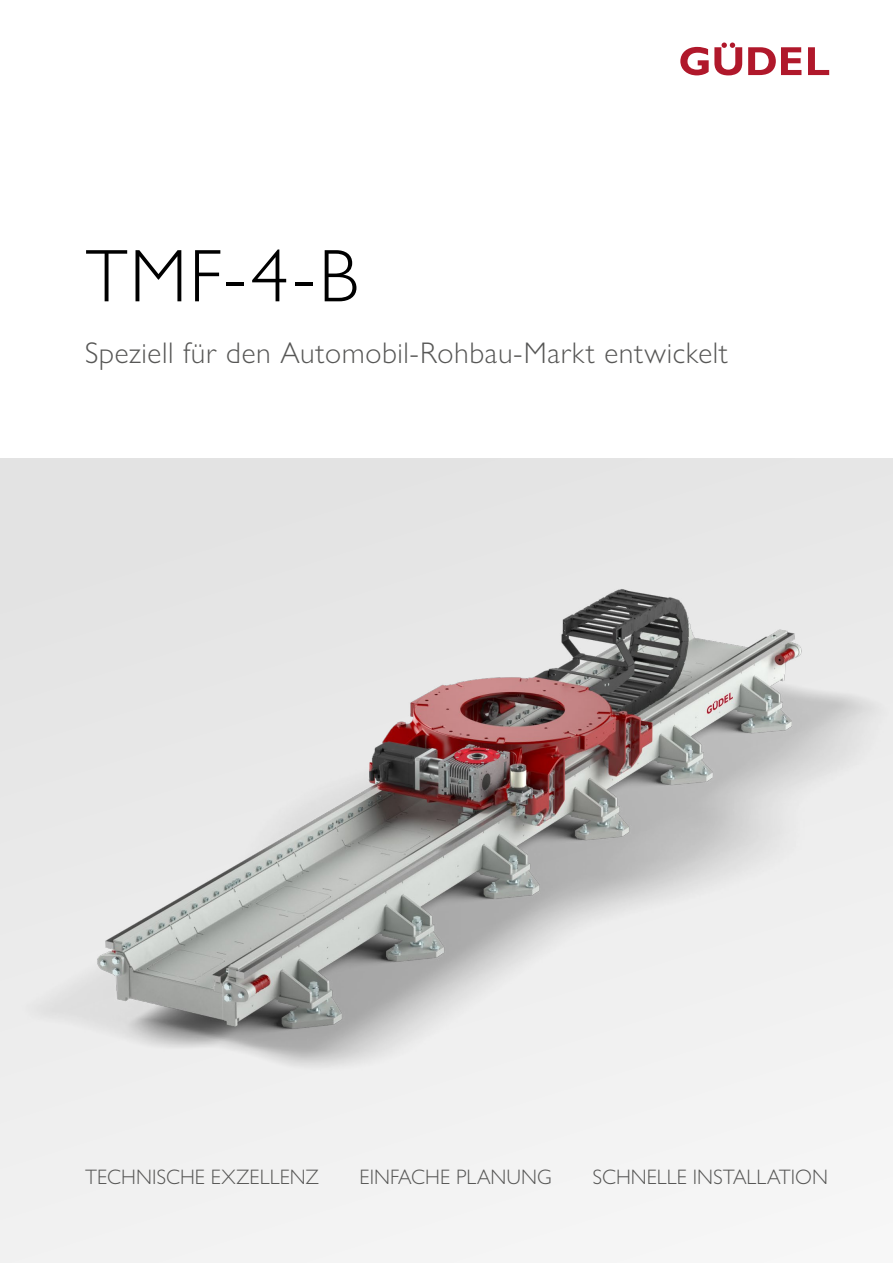
<style>
.page{position:relative;width:893px;height:1263px;background:#fff}
.page>*{position:absolute;margin:0;border:0;box-sizing:border-box;transform-origin:0 0}
.t1{font:300 75px "Gill Sans Nova";color:#000}
.t2{font:300 30px "Gill Sans Nova";letter-spacing:.02em;color:#575756}
.t3{font:300 21px "Gill Sans Nova";color:#575756}
</style>
<div class="page">
<svg style="left:748px;top:47px;width:53px;height:28px"></svg>
<svg style="left:808px;top:47px;width:21px;height:28px"></svg>
<svg style="left:680px;top:43px;width:62px;height:32px"></svg>
<img style="left:0;top:458px;width:893px;height:796px">
<h1 class="t1" style="left:85px;top:230px;width:275px">TMF-4-B</h1>
<h2 class="t2" style="left:85px;top:334px;width:644px">Speziell für den Automobil-Rohbau-Markt entwickelt</h2>
<p class="t3" style="left:85px;top:1164px;width:235px">TECHNISCHE EXZELLENZ</p>
<p class="t3" style="left:360px;top:1164px;width:194px">EINFACHE PLANUNG</p>
<p class="t3" style="left:593px;top:1164px;width:237px">SCHNELLE INSTALLATION</p>
</div>
